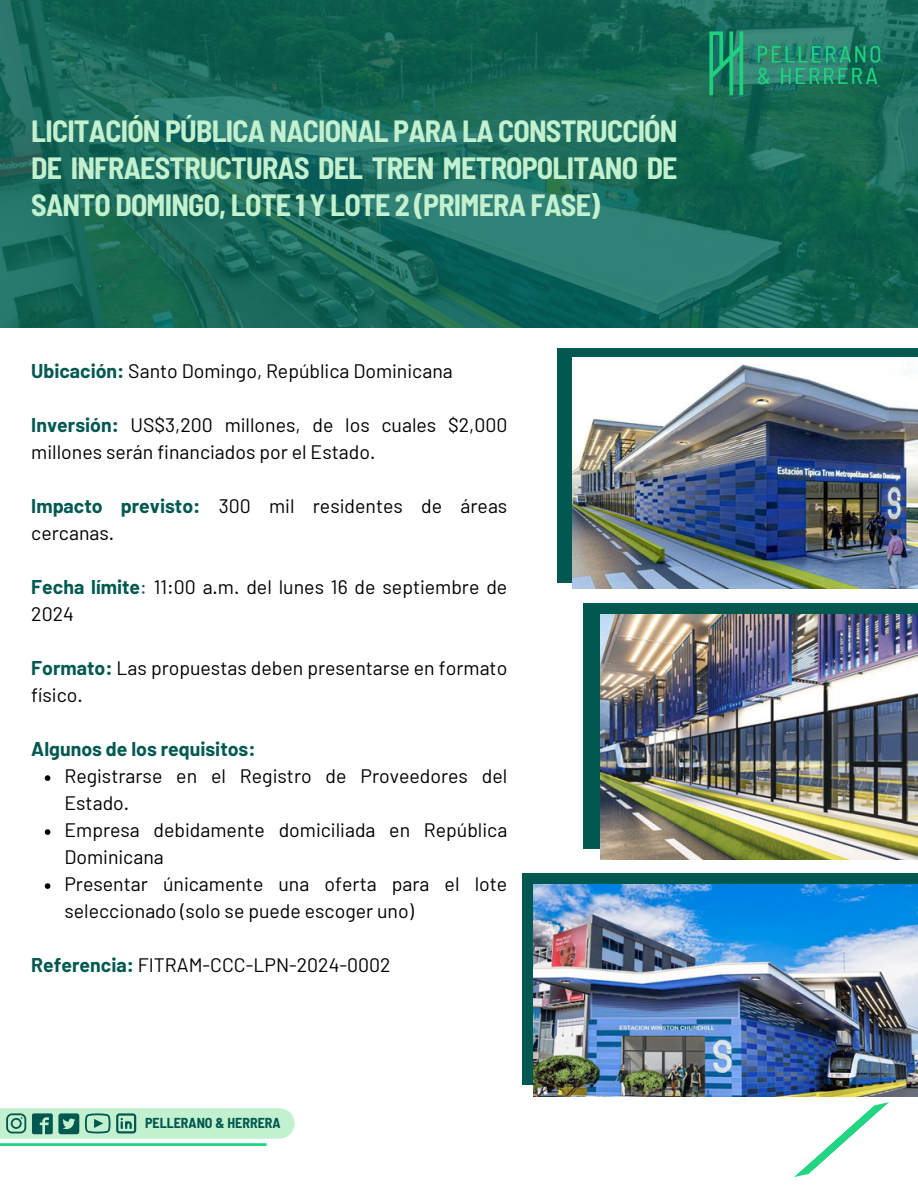
<style>
.page{position:relative;width:918px;height:1188px;background:#fff}
.page>*{position:absolute;margin:0;border:0;box-sizing:border-box;transform-origin:0 0}
.t1{font:700 semi-condensed 30px/37.2px "Barlow";letter-spacing:-.025em;color:#c3f1cf;text-align:justify}
.t2{font:19.5px/27px "Barlow";color:#000}
.t3{font:700 19.5px "Barlow";color:#005950}
.t4{font:700 semi-condensed 14.1px "Barlow";color:#005850}
.s1{font-weight:700;color:#005950}
.s2{color:#005950}
</style>
<div class="page">
<hr style="left:0;top:1143px;width:267px;height:3px;background:#23d583">
<svg style="left:0;top:1108px;width:295px;height:31px;background:#a9dcbe"></svg>
<div style="left:523px;top:873px;width:395px;height:212px;background:#005850"></div>
<svg style="left:794px;top:1102px;width:95px;height:75px"></svg>
<svg style="left:0;top:0;width:918px;height:327px;background:#18695a"></svg>
<img style="left:700px;top:26px;width:190px;height:73px">
<div style="left:558px;top:349px;width:360px;height:234px;background:#005850"></div>
<img style="left:573px;top:357px;width:345px;height:232px">
<img style="left:533px;top:885px;width:385px;height:211px">
<div style="left:583px;top:603px;width:335px;height:246px;background:#005850"></div>
<img style="left:601px;top:614px;width:317px;height:245px">
<svg style="left:45px;top:775px;width:5px;height:6px"></svg>
<svg style="left:45px;top:829px;width:5px;height:6px"></svg>
<svg style="left:45px;top:883px;width:5px;height:6px"></svg>
<p class="t1" style="left:31px;top:112px;width:648px">LICITACIÓN PÚBLICA NACIONAL PARA LA CONSTRUCCIÓN DE INFRAESTRUCTURAS DEL TREN METROPOLITANO DE SANTO DOMINGO, LOTE 1 Y LOTE 2 (PRIMERA FASE)</p>
<p class="t2" style="left:31px;top:357px;width:423px"><span class="s1">Ubicación:</span> Santo Domingo, República Dominicana</p>
<p class="t2" style="left:31px;top:411px;width:478px"><span class="s1">Inversión:</span> US$3,200 millones, de los cuales $2,000 millones serán financiados por el Estado.</p>
<p class="t2" style="left:31px;top:492px;width:478px"><span class="s1">Impacto previsto:</span> 300 mil residentes de áreas cercanas.</p>
<p class="t2" style="left:31px;top:573px;width:478px"><span class="s1">Fecha límite</span><span class="s2">:</span> 11:00 a.m. del lunes 16 de septiembre de<br>2024</p>
<p class="t2" style="left:31px;top:654px;width:478px"><span class="s1">Formato:</span> Las propuestas deben presentarse en formato físico.</p>
<p class="t3" style="left:31px;top:737px;width:226px">Algunos de los requisitos:</p>
<p class="t2" style="left:64px;top:762px;width:444px">Registrarse en el Registro de Proveedores del<br>Estado.</p>
<p class="t2" style="left:64px;top:816px;width:444px">Empresa debidamente domiciliada en República<br>Dominicana</p>
<p class="t2" style="left:64px;top:870px;width:444px">Presentar únicamente una oferta para el lote seleccionado (solo se puede escoger uno)</p>
<p class="t2" style="left:31px;top:951px;width:361px"><span class="s1">Referencia:</span> FITRAM-CCC-LPN-2024-0002</p>
<p class="t4" style="left:145px;top:1114px;width:137px">PELLERANO &amp; HERRERA</p>
</div>
